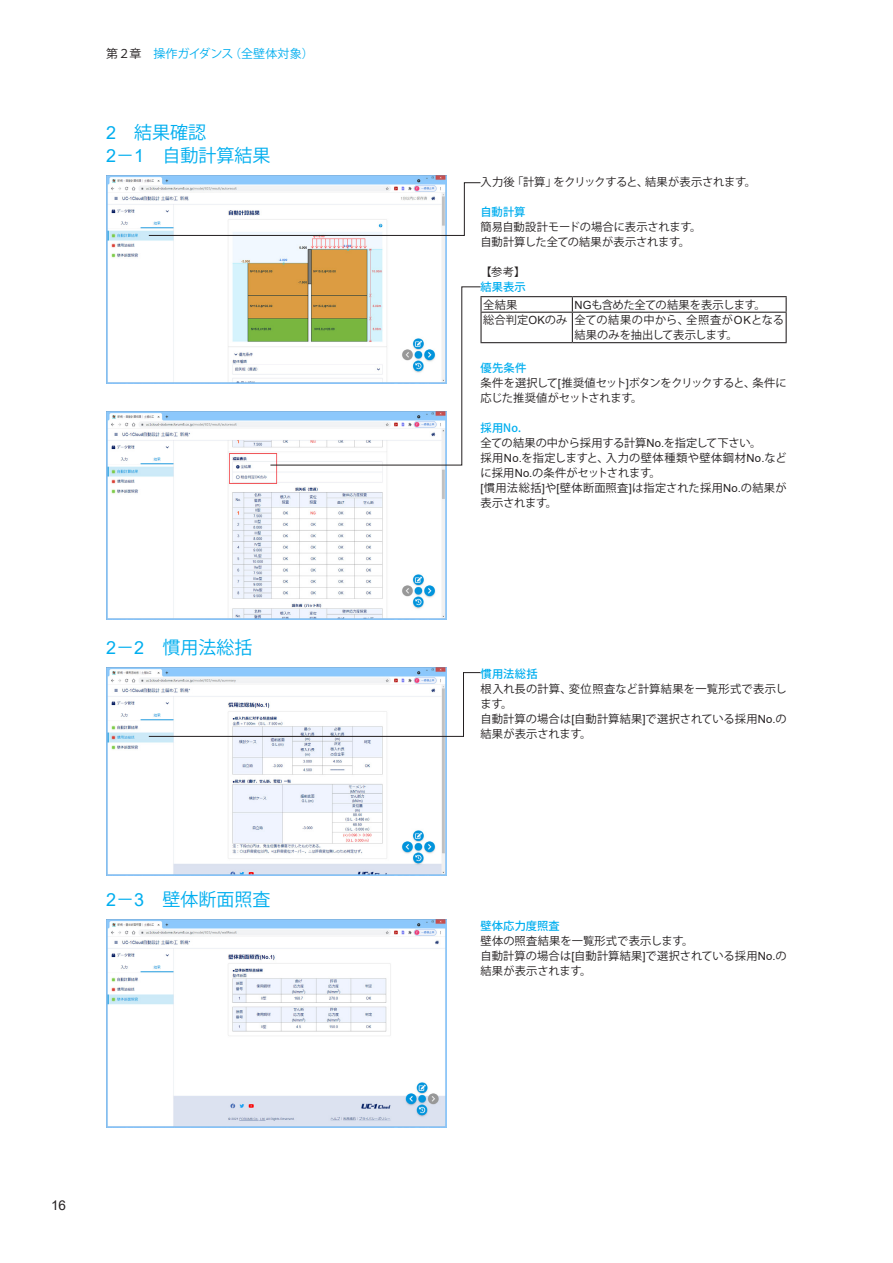
<style>
.page{position:relative;width:893px;height:1263px;background:#fff}
.page>*{position:absolute;margin:0;border:0;box-sizing:border-box;transform-origin:0 0}
.t1{font:18px "Koz Go Pro";color:#00aeef}
.t2{font:13.5px "Arial";color:#231f20}
.t3{font:12px "Koz Go Pro";letter-spacing:-.005em;color:#00aeef}
.キャプション{font:11.25px/15px "Koz Go Pro";color:#231f20}
.キャプション-2{font:11.25px/15px "Koz Go Pro";letter-spacing:-.025em;color:#231f20}
.キャプション-3{font:11.25px/15px "Koz Go Pro";letter-spacing:.02em;color:#231f20}
.キャプションカラー{font:500 11.25px "Koz Go Pro";letter-spacing:.015em;color:#00aeef}
.キャプション-4{font:11.25px "Koz Go Pro";letter-spacing:-.02em;color:#231f20}
.キャプション-5{font:11.25px "Koz Go Pro";letter-spacing:-.035em;color:#231f20}
.s1{color:#231f20}
.s2{font-family:"Arial"}
</style>
<div class="page">
<img style="left:106px;top:176px;width:340px;height:208px">
<hr style="left:480px;top:296px;width:92px;height:1px;background:#231f20">
<hr style="left:572px;top:296px;width:215px;height:1px;background:#231f20">
<hr style="left:480px;top:312px;width:92px;height:1px;background:#231f20">
<hr style="left:572px;top:312px;width:215px;height:1px;background:#231f20">
<svg style="left:572px;top:297px;width:1px;height:45px"></svg>
<svg style="left:786px;top:297px;width:1px;height:45px"></svg>
<hr style="left:480px;top:342px;width:92px;height:1px;background:#231f20">
<hr style="left:572px;top:342px;width:215px;height:1px;background:#231f20">
<img style="left:106px;top:411px;width:340px;height:208px">
<img style="left:106px;top:668px;width:340px;height:208px">
<svg style="left:148px;top:182px;width:333px;height:54px"></svg>
<svg style="left:270px;top:286px;width:212px;height:180px"></svg>
<svg style="left:148px;top:672px;width:333px;height:65px"></svg>
<img style="left:106px;top:920px;width:340px;height:208px">
<p class="t3" style="left:106px;top:46px;width:209px"><span class="s1">第２章　</span>操作ガイダンス（全壁体対象）</p>
<p class="t1" style="left:106px;top:121px;width:102px"><span class="s2">2</span> 結果確認</p>
<p class="t1" style="left:106px;top:143px;width:166px"><span class="s2">2</span>－<span class="s2">1</span> 自動計算結果</p>
<p class="t1" style="left:106px;top:635px;width:148px"><span class="s2">2</span>－<span class="s2">2</span> 慣用法総括</p>
<p class="t1" style="left:106px;top:888px;width:166px"><span class="s2">2</span>－<span class="s2">3</span> 壁体断面照査</p>
<p class="t2" style="left:51px;top:1196px;width:17px">16</p>
<p class="キャプション-4" style="left:480px;top:174px;width:277px">入力後「計算」をクリックすると、結果が表示されます。</p>
<p class="キャプションカラー" style="left:480px;top:204px;width:46px">自動計算</p>
<p class="キャプション" style="left:480px;top:219px;width:222px">簡易自動設計モードの場合に表示されます。</p>
<p class="キャプション" style="left:480px;top:234px;width:211px">自動計算した全ての結果が表示されます。</p>
<p class="キャプション" style="left:480px;top:264px;width:46px">【参考】</p>
<p class="キャプションカラー" style="left:480px;top:279px;width:47px">結果表示</p>
<p class="キャプション" style="left:483px;top:297px;width:36px">全結果</p>
<p class="キャプション-5" style="left:574px;top:297px;width:193px"><span class="s2">NG</span>も含めた全ての結果を表示します。</p>
<p class="キャプション" style="left:483px;top:313px;width:86px">総合判定<span class="s2">OK</span>のみ</p>
<p class="キャプション" style="left:574px;top:313px;width:211px">全ての結果の中から、全照査が<span class="s2">OK</span>となる結果のみを抽出して表示します。</p>
<p class="キャプションカラー" style="left:480px;top:361px;width:47px">優先条件</p>
<p class="キャプション-2" style="left:480px;top:376px;width:308px">条件を選択して<span class="s2">[</span>推奨値セット<span class="s2">]</span>ボタンをクリックすると、条件に応じた推奨値がセットされます。</p>
<p class="キャプションカラー" style="left:480px;top:421px;width:42px">採用No.</p>
<p class="キャプション" style="left:480px;top:436px;width:283px">全ての結果の中から採用する計算<span class="s2">No.</span>を指定して下さい。</p>
<p class="キャプション" style="left:480px;top:451px;width:308px">採用<span class="s2">No.</span>を指定しますと、入力の壁体種類や壁体鋼材<span class="s2">No.</span>などに採用<span class="s2">No.</span>の条件がセットされます。</p>
<p class="キャプション" style="left:480px;top:481px;width:308px"><span class="s2">[</span>慣用法総括<span class="s2">]</span>や<span class="s2">[</span>壁体断面照査<span class="s2">]</span>は指定された採用<span class="s2">No.</span>の結果が表示されます。</p>
<p class="キャプションカラー" style="left:480px;top:666px;width:59px">慣用法総括</p>
<p class="キャプション-3" style="left:480px;top:681px;width:308px">根入れ長の計算、変位照査など計算結果を一覧形式で表示します。</p>
<p class="キャプション" style="left:480px;top:711px;width:308px">自動計算の場合は<span class="s2">[</span>自動計算結果<span class="s2">]</span>で選択されている採用<span class="s2">No.</span>の結果が表示されます。</p>
<p class="キャプションカラー" style="left:480px;top:918px;width:81px">壁体応力度照査</p>
<p class="キャプション" style="left:480px;top:933px;width:214px">壁体の照査結果を一覧形式で表示します。</p>
<p class="キャプション" style="left:480px;top:948px;width:308px">自動計算の場合は<span class="s2">[</span>自動計算結果<span class="s2">]</span>で選択されている採用<span class="s2">No.</span>の結果が表示されます。</p>
</div>
